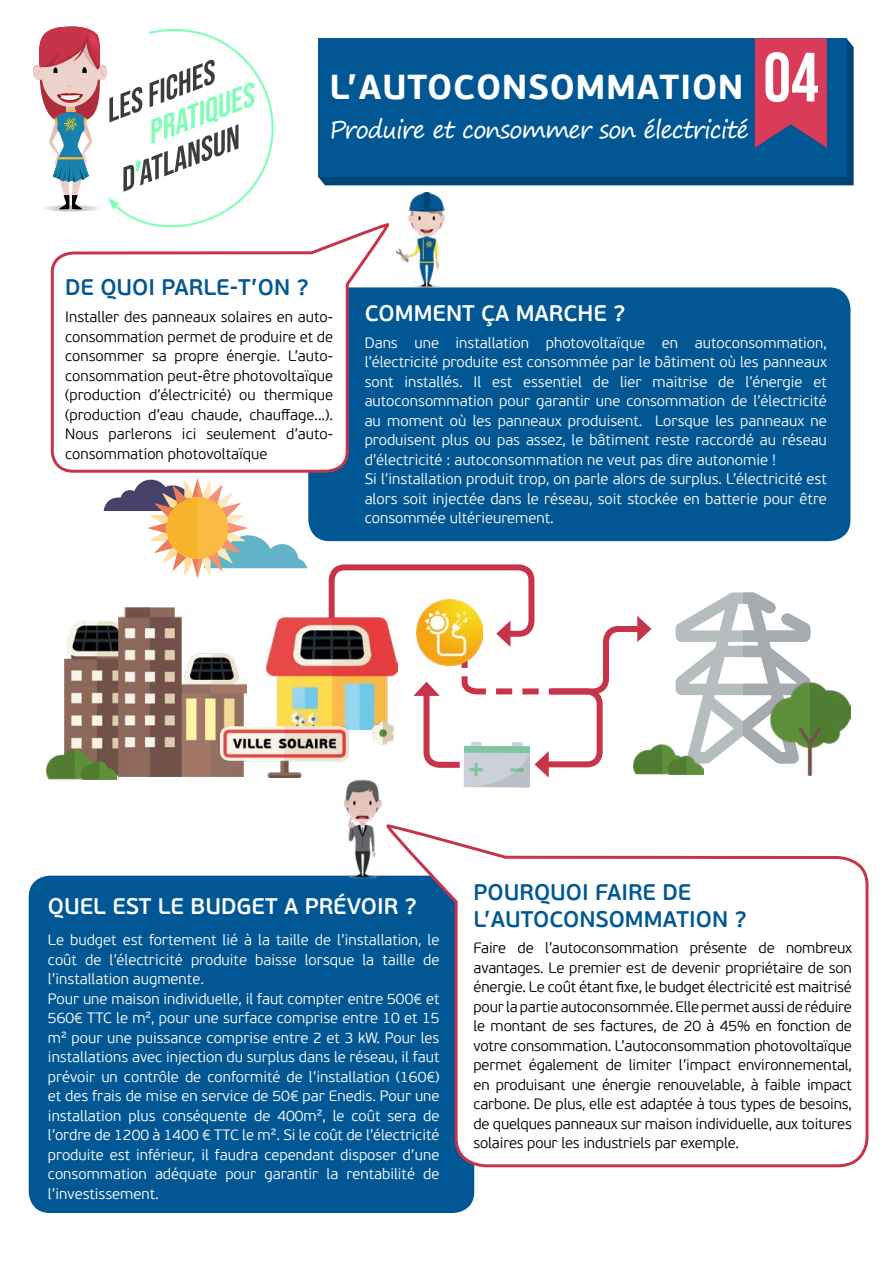
<style>
.page{position:relative;width:893px;height:1263px;background:#fff}
.page>*{position:absolute;margin:0;border:0;box-sizing:border-box;transform-origin:0 0}
.t1{font:700 34.5px "PF Beau Sans Pro";letter-spacing:.02em;color:#fff}
.t2{font:24px "Segoe Print";letter-spacing:-.05em;color:#fff}
.t3{font:600 22.5px/27px "PF Beau Sans Pro";color:#005794}
.t4{font:600 22.5px "PF Beau Sans Pro";color:#fff}
.t5{font:300 15px/19.5px "PF Beau Sans Pro";color:#fff}
.t6{font:300 15px/19.5px "PF Beau Sans Pro";letter-spacing:-.01em;color:#000;text-align:justify}
</style>
<div class="page">
<svg style="left:104px;top:478px;width:203px;height:100px"></svg>
<div style="left:29px;top:876px;width:445px;height:337px;background:#005794;border-radius:21px"></div>
<svg style="left:396px;top:826px;width:473px;height:343px"></svg>
<div style="left:308px;top:287px;width:542px;height:254px;background:#005794;border-radius:21px"></div>
<svg style="left:33px;top:26px;width:241px;height:194px"></svg>
<svg style="left:318px;top:38px;width:536px;height:147px;background:#044a7b"></svg>
<div style="left:318px;top:38px;width:528px;height:138px;background:#005794"></div>
<svg style="left:755px;top:38px;width:72px;height:110px;background:#c8627e"></svg>
<img style="left:344px;top:807px;width:52px;height:72px">
<img style="left:396px;top:192px;width:48px;height:95px">
<img style="left:64px;top:607px;width:183px;height:169px">
<img style="left:266px;top:618px;width:60px;height:108px">
<img style="left:221px;top:726px;width:105px;height:52px">
<svg style="left:676px;top:592px;width:134px;height:171px"></svg>
<img style="left:770px;top:682px;width:80px;height:94px">
<img style="left:651px;top:745px;width:52px;height:30px">
<img style="left:47px;top:750px;width:69px;height:30px">
<svg style="left:50px;top:220px;width:339px;height:254px"></svg>
<svg style="left:326px;top:564px;width:325px;height:243px"></svg>
<img style="left:416px;top:600px;width:67px;height:66px">
<img style="left:373px;top:722px;width:20px;height:22px">
<h1 class="t1" style="left:330px;top:66px;width:416px">L’AUTOCONSOMMATION</h1>
<h2 class="t2" style="left:330px;top:108px;width:421px">Produire et consommer son électricité</h2>
<h3 class="t3" style="left:65px;top:274px;width:245px">DE QUOI PARLE-T’ON ?</h3>
<p class="t6" style="left:65px;top:307px;width:269px">Installer des panneaux solaires en auto&shy;consommation permet de produire et de consommer sa propre énergie. L’auto&shy;consommation peut-être photovoltaïque (production d’électricité) ou thermique (production d’eau chaude, chauffage...).<br>Nous parlerons ici seulement d’auto&shy;consommation photovoltaïque</p>
<h3 class="t4" style="left:365px;top:300px;width:262px">COMMENT ÇA MARCHE ?</h3>
<p class="t5" style="left:365px;top:333px;width:464px">Dans une installation photovoltaïque en autoconsommation, l’électricité produite est consommée par le bâtiment où les panneaux sont installés. Il est essentiel de lier maitrise de l’énergie et autoconsommation pour garantir une consommation de l’électricité au moment où les panneaux produisent. Lorsque les panneaux ne produisent plus ou pas assez, le bâtiment reste raccordé au réseau d’électricité : autoconsommation ne veut pas dire autonomie !<br>Si l’installation produit trop, on parle alors de surplus. L’électricité est alors soit injectée dans le réseau, soit stockée en batterie pour être consommée ultérieurement.</p>
<h3 class="t4" style="left:48px;top:893px;width:370px">QUEL EST LE BUDGET A PRÉVOIR ?</h3>
<p class="t5" style="left:48px;top:930px;width:393px">Le budget est fortement lié à la taille de l’installation, le coût de l’électricité produite baisse lorsque la taille de l’installation augmente.<br>Pour une maison individuelle, il faut compter entre 500€ et 560€ TTC le m², pour une surface comprise entre 10 et 15 m² pour une puissance comprise entre 2 et 3 kW. Pour les installations avec injection du surplus dans le réseau, il faut prévoir un contrôle de conformité de l’installation (160€) et des frais de mise en service de 50€ par Enedis. Pour une installation plus conséquente de 400m², le coût sera de l’ordre de 1200 à 1400 € TTC le m². Si le coût de l’électricité produite est inférieur, il faudra cependant disposer d’une consommation adéquate pour garantir la rentabilité de l’investissement.</p>
<h3 class="t3" style="left:474px;top:879px;width:275px">POURQUOI FAIRE DE<br>L’AUTOCONSOMMATION ?</h3>
<p class="t6" style="left:474px;top:938px;width:380px">Faire de l’autoconsommation présente de nombreux avantages. Le premier est de devenir propriétaire de son énergie. Le coût étant fixe, le budget électricité est maitrisé pour la partie autoconsommée. Elle permet aussi de réduire le montant de ses factures, de 20 à 45% en fonction de votre consommation. L’autoconsommation photovoltaïque permet également de limiter l’impact environnemental, en produisant une énergie renouvelable, à faible impact carbone. De plus, elle est adaptée à tous types de besoins, de quelques panneaux sur maison individuelle, aux toitures solaires pour les industriels par exemple.</p>
</div>
